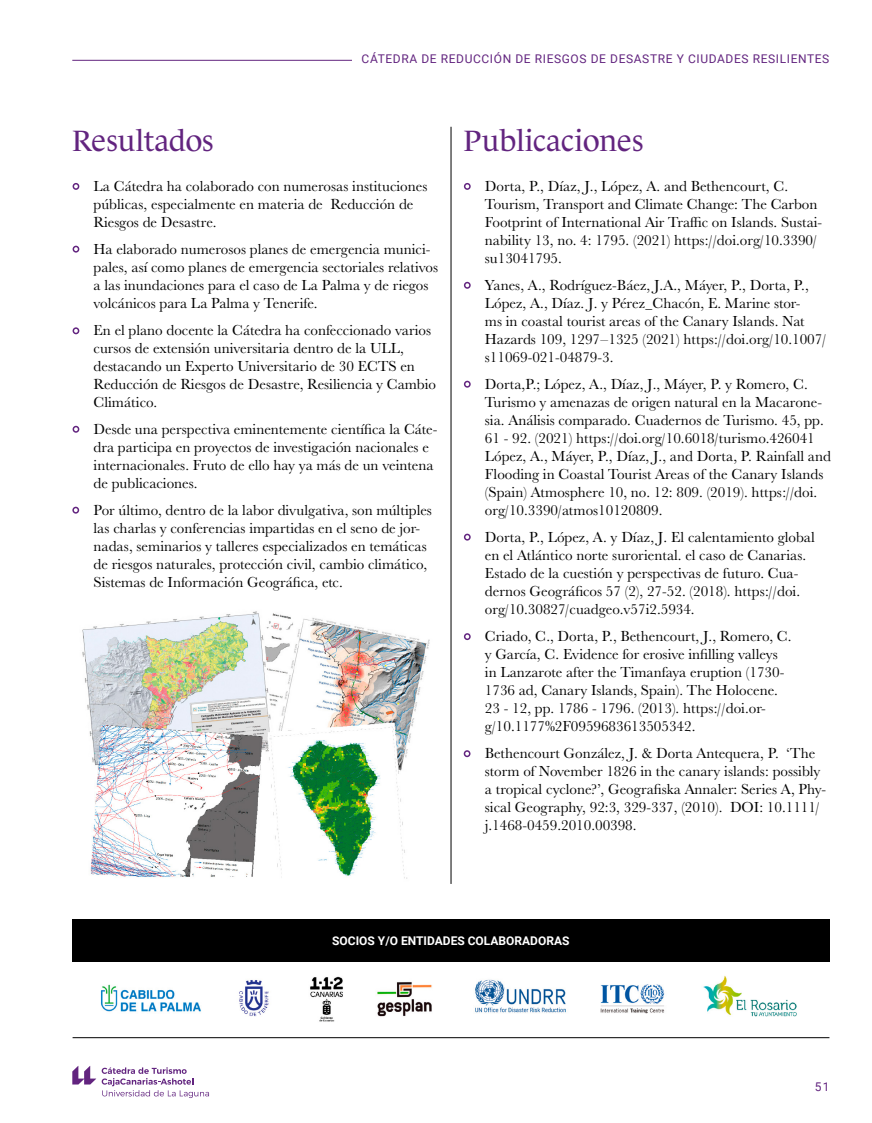
<style>
.page{position:relative;width:872px;height:1123px;background:#fff}
.page>*{position:absolute;margin:0;border:0;box-sizing:border-box;transform-origin:0 0}
.t1{font:30px "Le Monde Journal Std";color:#62247f}
.t2{font:15px/18px "Baskerville URW";color:#000}
.t3{font:12px "Roboto";letter-spacing:.05em;color:#62247f}
.t4{font:700 12px "Roboto";color:#fff}
</style>
<div class="page">
<hr style="left:72px;top:60px;width:757px;height:1px;background:#62247f">
<svg style="left:102px;top:1067px;width:107px;height:31px"></svg>
<svg style="left:72px;top:1066px;width:24px;height:18px"></svg>
<img style="left:100px;top:975px;width:697px;height:47px">
<div style="left:72px;top:919px;width:757px;height:42px;background:#000"></div>
<div style="left:351px;top:54px;width:478px;height:11px;background:#fff"></div>
<div style="left:73px;top:426px;width:6px;height:7px;border:2px solid #62247f;border-radius:50%"></div>
<div style="left:72px;top:506px;width:7px;height:7px;border:2px solid #62247f;border-radius:50%"></div>
<svg style="left:73px;top:246px;width:6px;height:6px"></svg>
<div style="left:73px;top:327px;width:6px;height:7px;border:2px solid #62247f;border-radius:50%"></div>
<div style="left:73px;top:183px;width:6px;height:7px;border:2px solid #62247f;border-radius:50%"></div>
<div style="left:464px;top:633px;width:7px;height:7px;border:2px solid #62247f;border-radius:50%"></div>
<div style="left:464px;top:750px;width:6px;height:7px;border:2px solid #62247f;border-radius:50%"></div>
<div style="left:464px;top:381px;width:7px;height:6px;border:2px solid #62247f;border-radius:50%"></div>
<div style="left:464px;top:533px;width:7px;height:7px;border:2px solid #62247f;border-radius:50%"></div>
<div style="left:464px;top:183px;width:7px;height:7px;border:2px solid #62247f;border-radius:50%"></div>
<div style="left:464px;top:282px;width:7px;height:7px;border:2px solid #62247f;border-radius:50%"></div>
<hr style="left:73px;top:1037px;width:756px;height:1px;background:#000">
<img style="left:82px;top:611px;width:348px;height:268px">
<hr style="left:450px;top:127px;width:1px;height:757px;background:#000">
<p class="t3" style="left:362px;top:51px;width:469px">CÁTEDRA DE REDUCCIÓN DE RIESGOS DE DESASTRE Y CIUDADES RESILIENTES</p>
<h1 class="t1" style="left:72px;top:124px;width:143px">Resultados</h1>
<p class="t2" style="left:94px;top:176px;width:335px">La Cátedra ha colaborado con numerosas instituciones públicas, especialmente en materia de Reducción de<br>Riesgos de Desastre.</p>
<p class="t2" style="left:94px;top:239px;width:346px">Ha elaborado numerosos planes de emergencia munici&shy;pales, así como planes de emergencia sectoriales relativos a las inundaciones para el caso de La Palma y de riegos volcánicos para La Palma y Tenerife.</p>
<p class="t2" style="left:94px;top:320px;width:344px">En el plano docente la Cátedra ha confeccionado varios cursos de extensión universitaria dentro de la ULL, destacando un Experto Universitario de 30 ECTS en Reducción de Riesgos de Desastre, Resiliencia y Cambio Climático.</p>
<p class="t2" style="left:94px;top:419px;width:345px">Desde una perspectiva eminentemente científica la Cáte&shy;dra participa en proyectos de investigación nacionales e internacionales. Fruto de ello hay ya más de un veintena de publicaciones.</p>
<p class="t2" style="left:94px;top:500px;width:340px">Por último, dentro de la labor divulgativa, son múltiples las charlas y conferencias impartidas en el seno de jor&shy;nadas, seminarios y talleres especializados en temáticas de riesgos naturales, protección civil, cambio climático, Sistemas de Información Geográfica, etc.</p>
<h1 class="t1" style="left:463px;top:124px;width:181px">Publicaciones</h1>
<p class="t2" style="left:485px;top:176px;width:339px">Dorta, P., Díaz, J., López, A. and Bethencourt, C.<br>Tourism, Transport and Climate Change: The Carbon Footprint of International Air Traffic on Islands. Sustai&shy;nability 13, no. 4: 1795. (2021) https://doi.org/10.3390/ su13041795.</p>
<p class="t2" style="left:485px;top:275px;width:343px">Yanes, A., Rodríguez-Báez, J.A., Máyer, P., Dorta, P., López, A., Díaz. J. y Pérez_Chacón, E. Marine stor-<br>ms in coastal tourist areas of the Canary Islands. Nat Hazards 109, 1297–1325 (2021) https://doi.org/10.1007/ s11069-021-04879-3.</p>
<p class="t2" style="left:485px;top:374px;width:347px">Dorta,P.; López, A., Díaz, J., Máyer, P. y Romero, C.<br>Turismo y amenazas de origen natural en la Macarone&shy;sia. Análisis comparado. Cuadernos de Turismo. 45, pp.<br>61 - 92. (2021) https://doi.org/10.6018/turismo.426041<br>López, A., Máyer, P., Díaz, J., and Dorta, P. Rainfall and Flooding in Coastal Tourist Areas of the Canary Islands (Spain) Atmosphere 10, no. 12: 809. (2019). https://doi. org/10.3390/atmos10120809.</p>
<p class="t2" style="left:485px;top:527px;width:331px">Dorta, P., López, A. y Díaz, J. El calentamiento global en el Atlántico norte suroriental. el caso de Canarias.<br>Estado de la cuestión y perspectivas de futuro. Cua&shy;dernos Geográficos 57 (2), 27-52. (2018). https://doi. org/10.30827/cuadgeo.v57i2.5934.</p>
<p class="t2" style="left:485px;top:626px;width:308px">Criado, C., Dorta, P., Bethencourt, J., Romero, C. y García, C. Evidence for erosive infilling valleys in Lanzarote after the Timanfaya eruption (1730- 1736 ad, Canary Islands, Spain). The Holocene.<br>23 - 12, pp. 1786 - 1796. (2013). https://doi.or&shy;g/10.1177%2F0959683613505342.</p>
<p class="t2" style="left:485px;top:743px;width:343px">Bethencourt González, J. &amp; Dorta Antequera, P. ‘The storm of November 1826 in the canary islands: possibly a tropical cyclone?’, Geografiska Annaler: Series A, Phy&shy;sical Geography, 92:3, 329-337, (2010). DOI: 10.1111/ j.1468-0459.2010.00398.</p>
<p class="t4" style="left:332px;top:931px;width:239px">SOCIOS Y/O ENTIDADES COLABORADORAS</p>
<p class="t3" style="left:814px;top:1078px;width:16px">51</p>
</div>
